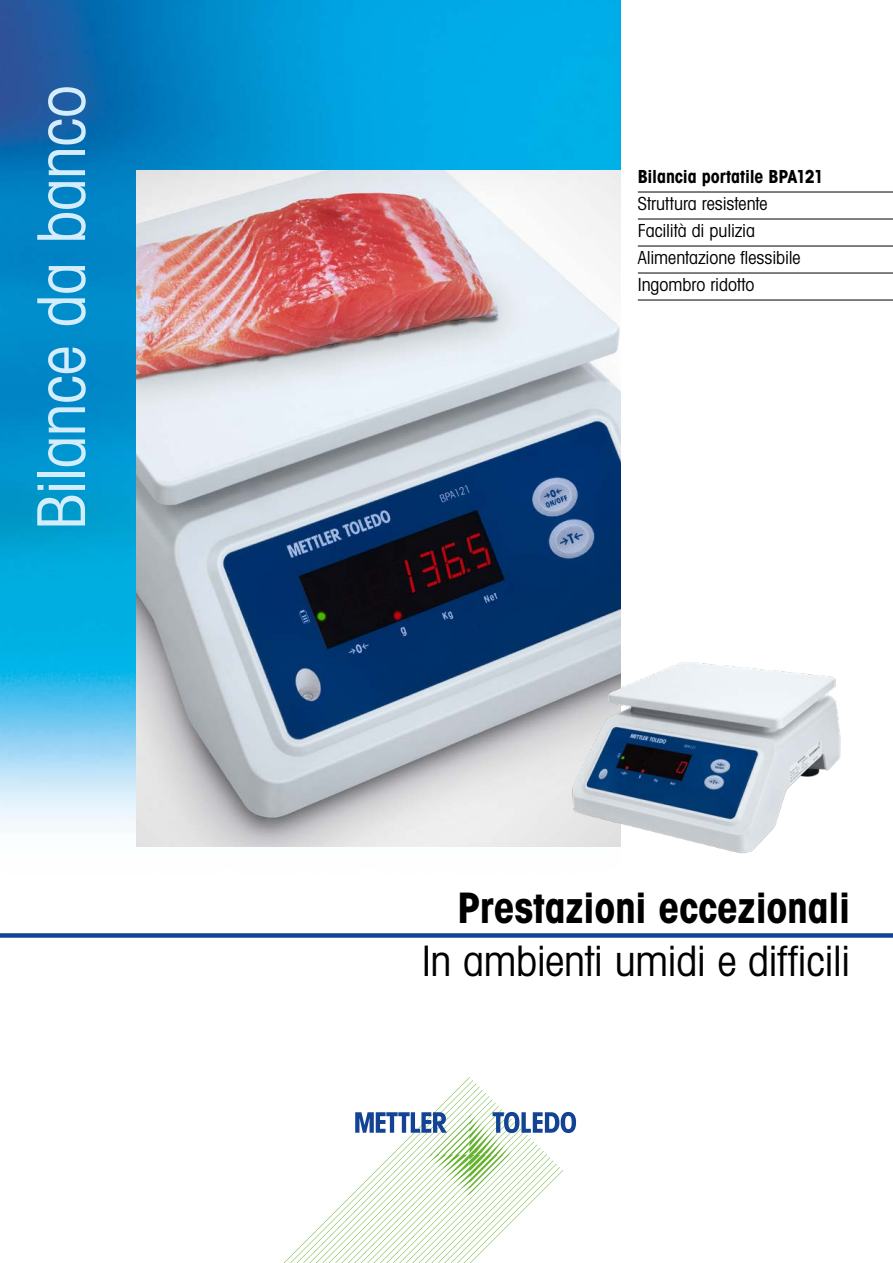
<style>
.page{position:relative;width:893px;height:1263px;background:#fff}
.page>*{position:absolute;margin:0;border:0;box-sizing:border-box;transform-origin:0 0}
.t1{font:66px "Avant Gardefor MT Bk";letter-spacing:-.01em;color:#d4edfc}
.t2{font:42px "Avant Gardefor MT Bk";letter-spacing:-.01em;color:#000}
.t3{font:42px "Avant Gardefor MT Bd";letter-spacing:-.01em;color:#000}
.t4{font:18px/27px "Avant Gardefor MT Bk";letter-spacing:-.005em;color:#000}
.t5{font:18px "Avant Gardefor MT Bd";letter-spacing:-.005em;color:#000}
</style>
<div class="page">
<img style="left:0;top:0;width:621px;height:847px">
<svg style="left:284px;top:1077px;width:292px;height:186px"></svg>
<img style="left:136px;top:170px;width:485px;height:676px">
<img style="left:537px;top:641px;width:304px;height:213px">
<div style="left:0;top:933px;width:893px;height:5px;background:#134395"></div>
<hr style="left:638px;top:192px;width:255px;height:1px;background:#000">
<hr style="left:638px;top:219px;width:255px;height:1px;background:#000">
<hr style="left:638px;top:246px;width:255px;height:1px;background:#000">
<hr style="left:638px;top:273px;width:255px;height:1px;background:#000">
<hr style="left:638px;top:300px;width:255px;height:1px;background:#000">
<h1 class="t1" style="left:21px;top:530px;width:447px;rotate:-90deg">Bilance da banco</h1>
<p class="t5" style="left:638px;top:165px;width:187px">Bilancia portatile BPA121</p>
<p class="t4" style="left:638px;top:190px;width:164px">Struttura resistente<br>Facilità di pulizia<br>Alimentazione flessibile<br>Ingombro ridotto</p>
<h2 class="t3" style="left:457px;top:881px;width:395px">Prestazioni eccezionali</h2>
<h2 class="t2" style="left:422px;top:935px;width:430px">In ambienti umidi e difficili</h2>
</div>
